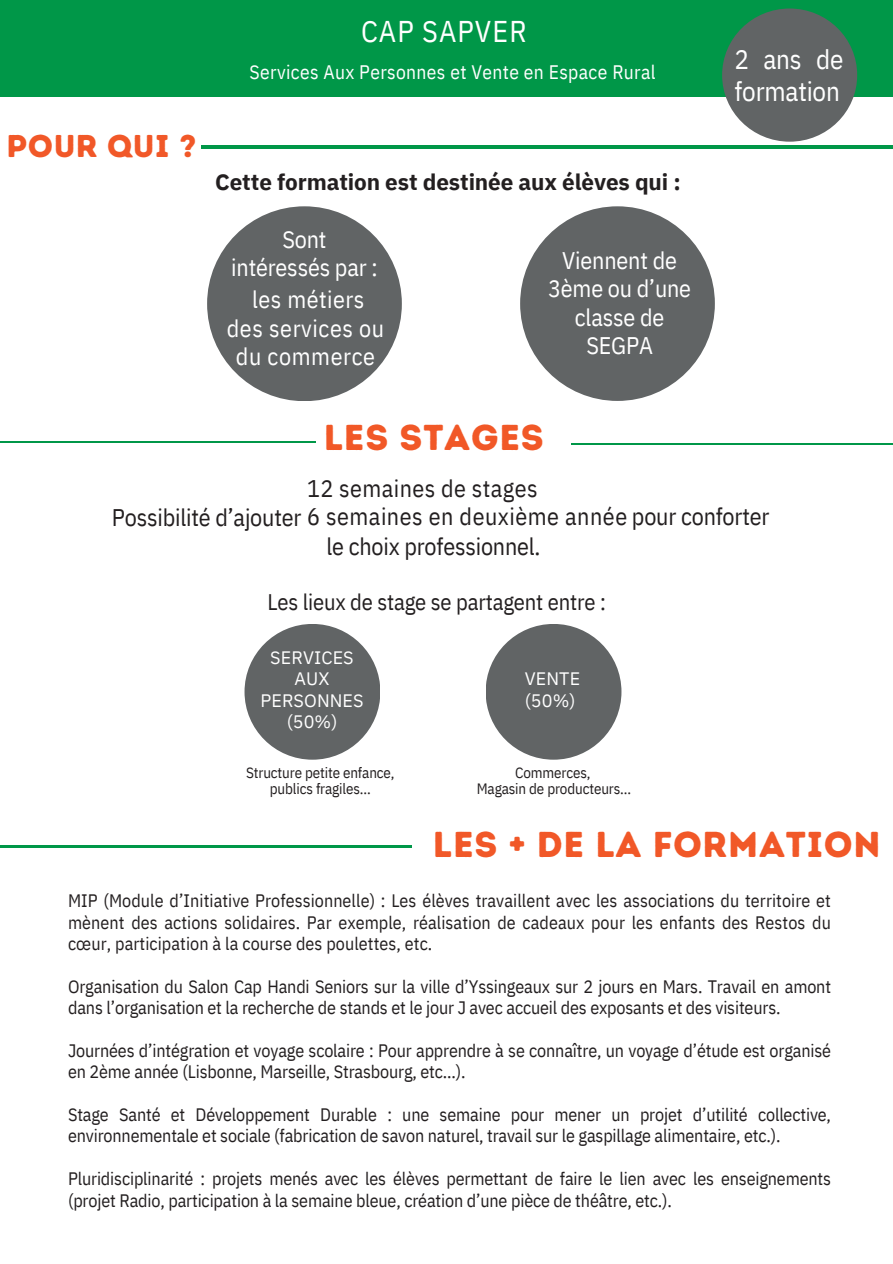
<style>
.page{position:relative;width:893px;height:1264px;background:#fff}
.page>*{position:absolute;margin:0;border:0;box-sizing:border-box;transform-origin:0 0}
.t1{font:36px "Intro Rust Base";letter-spacing:.02em;color:#f15828}
.t2{font:36px "Intro Rust Base";letter-spacing:.02em;color:#f15827}
.t3{font:31.5px "Intro Rust Base";letter-spacing:.015em;color:#f15828}
.t4{font:30px "IBM Plex Sans Cond";letter-spacing:.035em;color:#fff}
.t5{font:27px/31.5px "IBM Plex Sans Cond";letter-spacing:-.01em;color:#fff}
.t6{font:24px/28.2px "IBM Plex Sans Cond";letter-spacing:.015em;color:#231f20}
.t7{font:24px/28.2px "IBM Plex Sans Cond";letter-spacing:-.01em;color:#fff;text-align:center}
.t8{font:24px/28.2px "IBM Plex Sans Cond";letter-spacing:.025em;color:#fff;text-align:center}
.t9{font:24px "IBM Plex Sans Cond";letter-spacing:-.01em;color:#231f20}
.t10{font:700 22.5px "IBM Plex Sans";letter-spacing:-.005em;color:#231f20}
.t11{font:22.5px "IBM Plex Sans Cond";letter-spacing:-.01em;color:#231f20}
.t12{font:19.5px "IBM Plex Sans Cond";letter-spacing:.02em;color:#fff}
.t13{font:18px/21.3px "IBM Plex Sans Cond";letter-spacing:-.01em;color:#231f20}
.t14{font:18px/21.3px "IBM Plex Sans";letter-spacing:.005em;color:#fff;text-align:center}
.t15{font:15px/16.8px "IBM Plex Sans Cond";letter-spacing:-.01em;color:#231f20;text-align:center}
</style>
<div class="page">
<div style="left:207px;top:206px;width:195px;height:195px;background:#616465;border-radius:50%"></div>
<div style="left:244px;top:624px;width:136px;height:135px;background:#616465;border-radius:50%"></div>
<hr style="left:0;top:844px;width:411px;height:3px;background:#009748">
<div style="left:485px;top:624px;width:136px;height:135px;background:#616465;border-radius:50%"></div>
<div style="left:520px;top:206px;width:194px;height:195px;background:#616465;border-radius:50%"></div>
<div style="left:0;top:0;width:892px;height:97px;background:#009748"></div>
<hr style="left:201px;top:146px;width:691px;height:3px;background:#009748">
<div style="left:722px;top:9px;width:135px;height:133px;background:#616465;border-radius:50%"></div>
<hr style="left:0;top:441px;width:316px;height:2px;background:#009748">
<hr style="left:571px;top:443px;width:321px;height:1px;background:#009748">
<h2 class="t3" style="left:7px;top:127px;width:191px">POUR QUI ?</h2>
<h3 class="t4" style="left:361px;top:11px;width:167px">CAP SAPVER</h3>
<p class="t12" style="left:249px;top:59px;width:407px">Services Aux Personnes et Vente en Espace Rural</p>
<p class="t10" style="left:215px;top:167px;width:467px">Cette formation est destinée aux élèves qui :</p>
<h3 class="t7" style="left:231px;top:224px;width:148px">Sont intéressés par :</h3>
<h3 class="t8" style="left:227px;top:285px;width:159px">les métiers<br>des services ou du commerce</h3>
<h3 class="t7" style="left:548px;top:246px;width:144px">Viennent de<br>3ème ou d’une classe de<br>SEGPA</h3>
<h1 class="t2" style="left:324px;top:416px;width:221px">LES STAGES</h1>
<h3 class="t5" style="left:734px;top:43px;width:110px">2 ans de formation</h3>
<h3 class="t6" style="left:112px;top:474px;width:659px;text-indent:195px">12 semaines de stages<br>Possibilité d’ajouter 6 semaines en deuxième année pour conforter</h3>
<h3 class="t9" style="left:326px;top:530px;width:216px">le choix professionnel.</h3>
<p class="t11" style="left:267px;top:586px;width:340px">Les lieux de stage se partagent entre :</p>
<p class="t14" style="left:260px;top:646px;width:105px">SERVICES<br>AUX<br>PERSONNES (50%)</p>
<p class="t14" style="left:524px;top:668px;width:57px;text-align:left">VENTE (50%)</p>
<p class="t15" style="left:246px;top:763px;width:150px">Structure petite enfance, publics fragiles...</p>
<p class="t15" style="left:476px;top:763px;width:156px">Commerces,<br>Magasin de producteurs...</p>
<h1 class="t1" style="left:433px;top:822px;width:449px">LES + DE LA FORMATION</h1>
<p class="t13" style="left:68px;top:889px;width:764px;text-align:justify">MIP (Module d’Initiative Professionnelle) : Les élèves travaillent avec les associations du territoire et mènent des actions solidaires. Par exemple, réalisation de cadeaux pour les enfants des Restos du cœur, participation à la course des poulettes, etc.</p>
<p class="t13" style="left:68px;top:975px;width:764px">Organisation du Salon Cap Handi Seniors sur la ville d’Yssingeaux sur 2 jours en Mars. Travail en amont dans l’organisation et la recherche de stands et le jour J avec accueil des exposants et des visiteurs.</p>
<p class="t13" style="left:68px;top:1039px;width:764px">Journées d’intégration et voyage scolaire : Pour apprendre à se connaître, un voyage d’étude est organisé en 2ème année (Lisbonne, Marseille, Strasbourg, etc…).</p>
<p class="t13" style="left:68px;top:1103px;width:764px">Stage Santé et Développement Durable : une semaine pour mener un projet d’utilité collective, environnementale et sociale (fabrication de savon naturel, travail sur le gaspillage alimentaire, etc.).</p>
<p class="t13" style="left:68px;top:1167px;width:764px">Pluridisciplinarité : projets menés avec les élèves permettant de faire le lien avec les enseignements (projet Radio, participation à la semaine bleue, création d’une pièce de théâtre, etc.).</p>
</div>
